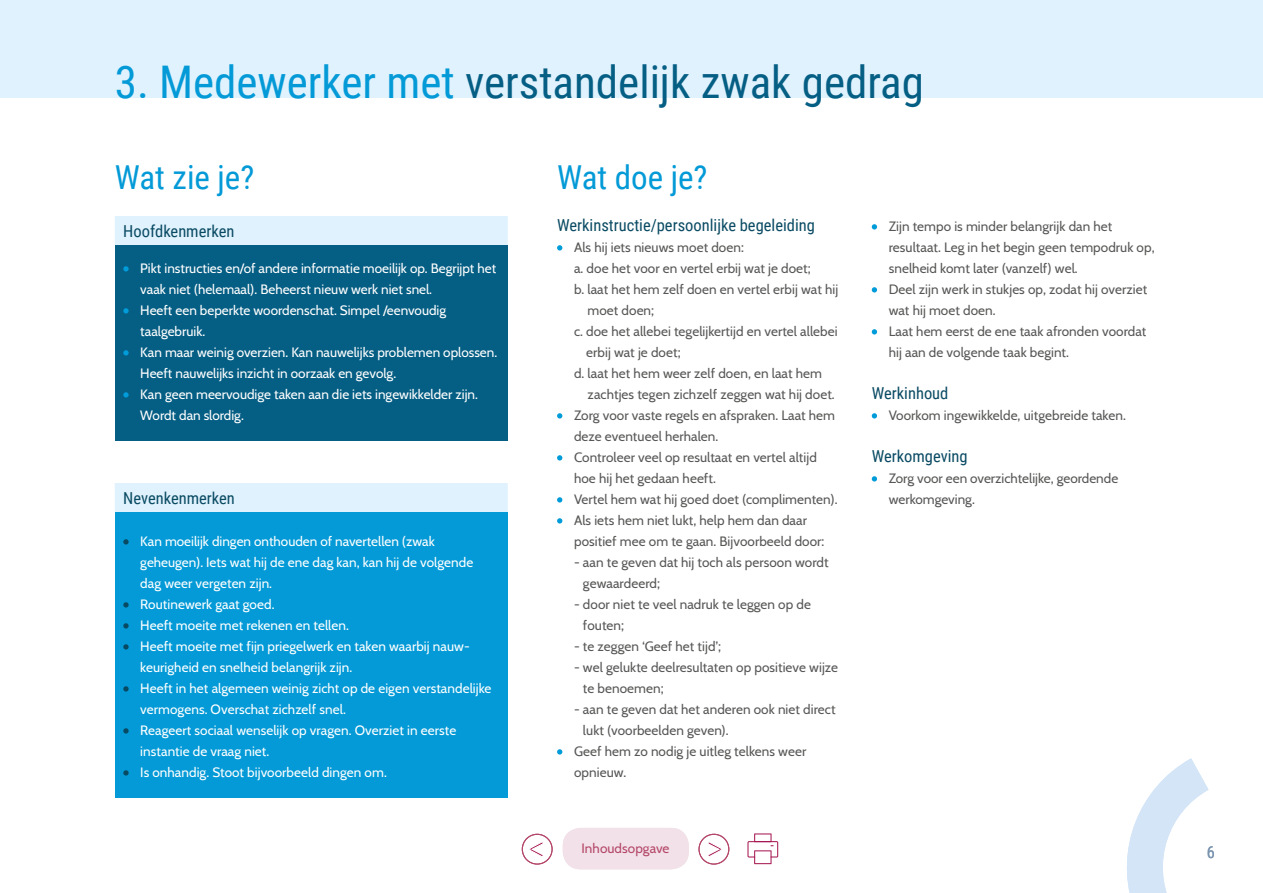
<style>
.page{position:relative;width:1263px;height:893px;background:#fff}
.page>*{position:absolute;margin:0;border:0;box-sizing:border-box;transform-origin:0 0}
.t1{font:45px "Roboto Condensed";color:#055e84}
.t2{font:33px "Roboto Condensed";color:#039ad7}
.t3{font:16.5px "Roboto Condensed";color:#094a63}
.t4{font:16.5px "Roboto Condensed";color:#7b95b1}
.t5{font:13.5px/21px "Cabin";letter-spacing:.005em;color:#575756}
.t6{font:13.5px/21px "Cabin";color:#fff}
.t7{font:13.5px "Cabin";letter-spacing:.005em;color:#b44769}
.s1{color:#039ad7}
</style>
<div class="page">
<div style="left:0;top:0;width:1263px;height:98px;background:#e0f2fd"></div>
<svg style="left:1127px;top:758px;width:81px;height:135px"></svg>
<div style="left:563px;top:828px;width:126px;height:41px;background:#f2e1e8;border-radius:18px"></div>
<svg style="left:708px;top:842px;width:14px;height:14px"></svg>
<div style="left:698px;top:834px;width:31px;height:31px;border:1px solid #b44769;border-radius:50%"></div>
<svg style="left:529px;top:842px;width:14px;height:14px"></svg>
<div style="left:522px;top:834px;width:31px;height:31px;border:1px solid #b44769;border-radius:50%"></div>
<svg style="left:115px;top:216px;width:393px;height:296px;fill:#dff2fd"></svg>
<div style="left:115px;top:245px;width:393px;height:196px;background:#055e84"></div>
<div style="left:115px;top:512px;width:393px;height:286px;background:#039ad7"></div>
<svg style="left:123px;top:266px;width:6px;height:6px"></svg>
<svg style="left:123px;top:308px;width:6px;height:6px"></svg>
<svg style="left:123px;top:350px;width:6px;height:6px"></svg>
<svg style="left:123px;top:392px;width:6px;height:6px"></svg>
<svg style="left:123px;top:539px;width:6px;height:6px"></svg>
<svg style="left:123px;top:602px;width:6px;height:6px"></svg>
<svg style="left:123px;top:623px;width:6px;height:6px"></svg>
<svg style="left:123px;top:644px;width:6px;height:6px"></svg>
<svg style="left:123px;top:686px;width:6px;height:6px"></svg>
<svg style="left:123px;top:728px;width:6px;height:6px"></svg>
<svg style="left:123px;top:770px;width:6px;height:6px"></svg>
<svg style="left:557px;top:245px;width:5px;height:6px"></svg>
<svg style="left:557px;top:413px;width:5px;height:6px"></svg>
<svg style="left:557px;top:455px;width:5px;height:6px"></svg>
<svg style="left:557px;top:497px;width:5px;height:6px"></svg>
<svg style="left:557px;top:518px;width:5px;height:6px"></svg>
<svg style="left:557px;top:749px;width:5px;height:6px"></svg>
<svg style="left:872px;top:224px;width:5px;height:6px"></svg>
<svg style="left:872px;top:287px;width:5px;height:6px"></svg>
<svg style="left:872px;top:329px;width:5px;height:6px"></svg>
<svg style="left:872px;top:413px;width:5px;height:6px"></svg>
<svg style="left:872px;top:476px;width:5px;height:6px"></svg>
<svg style="left:747px;top:833px;width:31px;height:31px"></svg>
<h1 class="t1" style="left:115px;top:50px;width:811px"><span class="s1">3. Medewerker met</span> verstandelijk zwak gedrag</h1>
<h2 class="t2" style="left:115px;top:154px;width:141px">Wat zie je?</h2>
<p class="t3" style="left:123px;top:219px;width:113px">Hoofdkenmerken</p>
<p class="t6" style="left:140px;top:257px;width:358px">Pikt instructies en/of andere informatie moeilijk op. Begrijpt het vaak niet (helemaal). Beheerst nieuw werk niet snel.<br>Heeft een beperkte woordenschat. Simpel /eenvoudig taalgebruik.<br>Kan maar weinig overzien. Kan nauwelijks problemen oplossen.<br>Heeft nauwelijks inzicht in oorzaak en gevolg.<br>Kan geen meervoudige taken aan die iets ingewikkelder zijn.<br>Wordt dan slordig.</p>
<p class="t3" style="left:123px;top:486px;width:113px">Nevenkenmerken</p>
<p class="t6" style="left:140px;top:530px;width:353px">Kan moeilijk dingen onthouden of navertellen (zwak geheugen). Iets wat hij de ene dag kan, kan hij de volgende dag weer vergeten zijn.<br>Routinewerk gaat goed.<br>Heeft moeite met rekenen en tellen.<br>Heeft moeite met fijn priegelwerk en taken waarbij nauw&shy;keurigheid en snelheid belangrijk zijn.<br>Heeft in het algemeen weinig zicht op de eigen verstandelijke vermogens. Overschat zichzelf snel.<br>Reageert sociaal wenselijk op vragen. Overziet in eerste instantie de vraag niet.<br>Is onhandig. Stoot bijvoorbeeld dingen om.</p>
<h2 class="t2" style="left:557px;top:154px;width:152px">Wat doe je?</h2>
<p class="t3" style="left:557px;top:214px;width:259px">Werkinstructie/persoonlijke begeleiding</p>
<p class="t5" style="left:574px;top:236px;width:171px">Als hij iets nieuws moet doen:</p>
<p class="t5" style="left:574px;top:257px;width:238px">a. doe het voor en vertel erbij wat je doet;</p>
<p class="t5" style="left:574px;top:278px;width:266px">b. laat het hem zelf doen en vertel erbij wat hij</p>
<p class="t5" style="left:587px;top:299px;width:68px">moet doen;</p>
<p class="t5" style="left:574px;top:320px;width:265px">c. doe het allebei tegelijkertijd en vertel allebei</p>
<p class="t5" style="left:586px;top:341px;width:96px">erbij wat je doet;</p>
<p class="t5" style="left:574px;top:362px;width:249px">d. laat het hem weer zelf doen, en laat hem</p>
<p class="t5" style="left:588px;top:383px;width:249px">zachtjes tegen zichzelf zeggen wat hij doet.</p>
<p class="t5" style="left:574px;top:404px;width:262px">Zorg voor vaste regels en afspraken. Laat hem</p>
<p class="t5" style="left:574px;top:425px;width:146px">deze eventueel herhalen.</p>
<p class="t5" style="left:574px;top:446px;width:244px">Controleer veel op resultaat en vertel altijd</p>
<p class="t5" style="left:574px;top:467px;width:143px">hoe hij het gedaan heeft.</p>
<p class="t5" style="left:574px;top:488px;width:265px">Vertel hem wat hij goed doet (complimenten).</p>
<p class="t5" style="left:574px;top:509px;width:234px">Als iets hem niet lukt, help hem dan daar</p>
<p class="t5" style="left:574px;top:530px;width:252px">positief mee om te gaan. Bijvoorbeeld door:</p>
<p class="t5" style="left:583px;top:551px;width:247px;text-indent:-9px">- aan te geven dat hij toch als persoon wordt gewaardeerd;</p>
<p class="t5" style="left:583px;top:593px;width:229px;text-indent:-9px">- door niet te veel nadruk te leggen op de fouten;</p>
<p class="t5" style="left:574px;top:635px;width:149px">- te zeggen ‘Geef het tijd’;</p>
<p class="t5" style="left:583px;top:656px;width:257px;text-indent:-9px">- wel gelukte deelresultaten op positieve wijze te benoemen;</p>
<p class="t5" style="left:574px;top:698px;width:263px">- aan te geven dat het anderen ook niet direct</p>
<p class="t5" style="left:583px;top:719px;width:147px">lukt (voorbeelden geven).</p>
<p class="t5" style="left:574px;top:740px;width:234px">Geef hem zo nodig je uitleg telkens weer</p>
<p class="t5" style="left:574px;top:761px;width:54px">opnieuw.</p>
<p class="t7" style="left:582px;top:838px;width:89px">Inhoudsopgave</p>
<p class="t5" style="left:889px;top:215px;width:267px">Zijn tempo is minder belangrijk dan het resultaat. Leg in het begin geen tempodruk op, snelheid komt later (vanzelf) wel.<br>Deel zijn werk in stukjes op, zodat hij overziet wat hij moet doen.<br>Laat hem eerst de ene taak afronden voordat hij aan de volgende taak begint.</p>
<p class="t3" style="left:872px;top:382px;width:78px">Werkinhoud</p>
<p class="t5" style="left:889px;top:404px;width:239px">Voorkom ingewikkelde, uitgebreide taken.</p>
<p class="t3" style="left:872px;top:445px;width:97px">Werkomgeving</p>
<p class="t5" style="left:889px;top:467px;width:231px">Zorg voor een overzichtelijke, geordende werkomgeving.</p>
<p class="t4" style="left:1207px;top:840px;width:10px">6</p>
</div>
